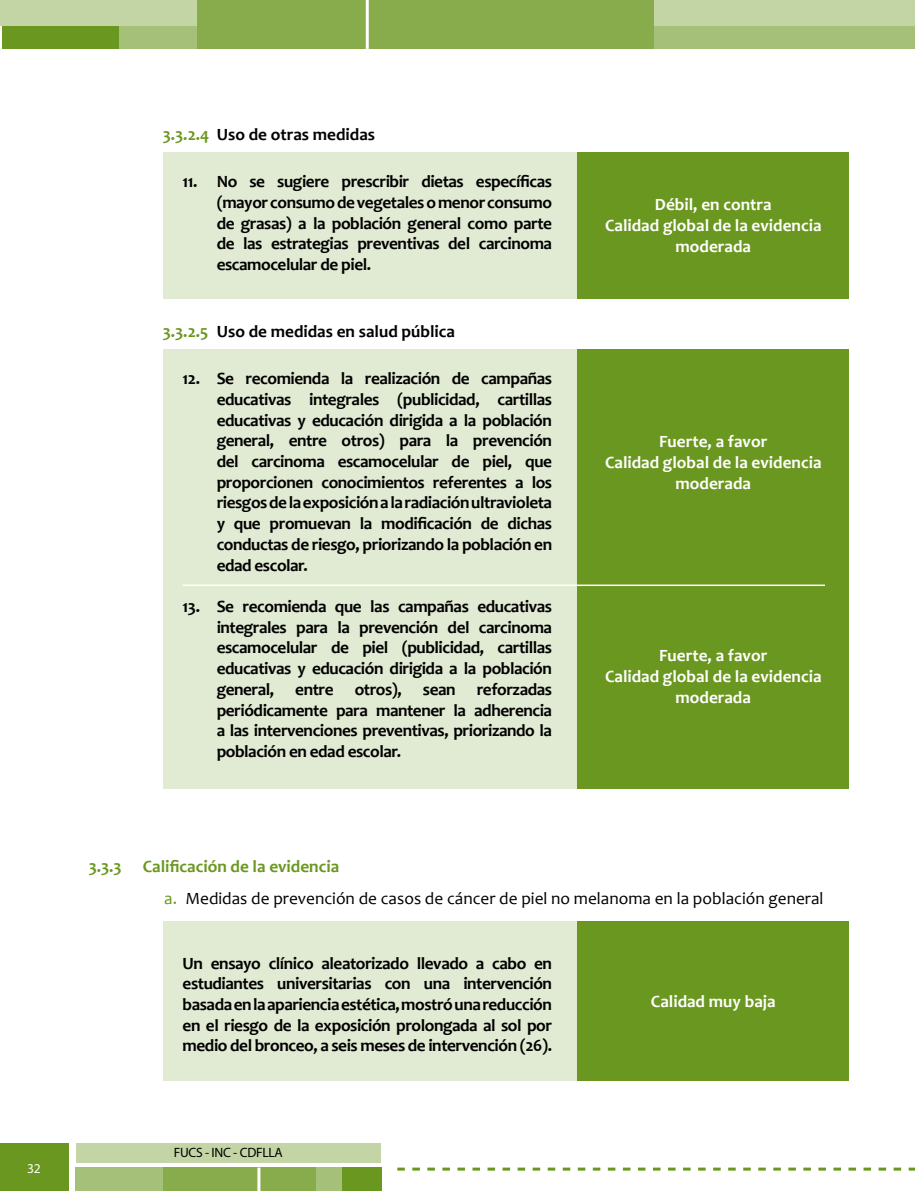
<style>
.page{position:relative;width:915px;height:1191px;background:#fff}
.page>*{position:absolute;margin:0;border:0;box-sizing:border-box;transform-origin:0 0}
.t1{font:700 17.25px/20.7px "Candara";letter-spacing:-.025em;color:#000;text-align:justify}
.t2{font:700 17.25px/20.7px "Candara";color:#fff;text-align:center}
.t3{font:17.25px/32px "Candara";color:#000}
.t4{font:700 17.25px "Candara";color:#000}
.t5{font:13.5px "Myriad Pro";letter-spacing:-.02em;color:#000}
.t6{font:13.5px "Myriad Pro";color:#fff}
.s1{color:#6a971f}
.s2{font-weight:700;color:#6a971f}
</style>
<div class="page">
<div style="left:76px;top:1143px;width:304px;height:19px;background:#c3d5a5"></div>
<div style="left:2px;top:0;width:117px;height:49px;background:#6a971f"></div>
<div style="left:342px;top:1167px;width:39px;height:24px;background:#6a971f"></div>
<div style="left:601px;top:0;width:313px;height:49px;background:#a5c079"></div>
<div style="left:75px;top:1167px;width:105px;height:24px;background:#a5c079"></div>
<div style="left:0;top:1143px;width:68px;height:48px;background:#6a971f"></div>
<div style="left:119px;top:0;width:79px;height:49px;background:#a5c079"></div>
<div style="left:315px;top:1167px;width:27px;height:24px;background:#a5c079"></div>
<div style="left:0;top:0;width:914px;height:26px;background:#c3d5a5"></div>
<div style="left:198px;top:0;width:456px;height:49px;background:#88ac4c"></div>
<div style="left:163px;top:1167px;width:152px;height:24px;background:#88ac4c"></div>
<hr style="left:365px;top:0;width:3px;height:49px;background:#fff">
<hr style="left:257px;top:1167px;width:3px;height:24px;background:#fff">
<svg style="left:397px;top:1167px;width:517px;height:3px"></svg>
<div style="left:163px;top:152px;width:414px;height:146px;background:#e1ead2"></div>
<div style="left:163px;top:349px;width:414px;height:440px;background:#e1ead2"></div>
<div style="left:577px;top:152px;width:271px;height:146px;background:#6a971f"></div>
<div style="left:577px;top:349px;width:271px;height:440px;background:#6a971f"></div>
<hr style="left:182px;top:584px;width:642px;height:2px;background:#fff">
<div style="left:163px;top:920px;width:414px;height:160px;background:#e1ead2"></div>
<div style="left:577px;top:920px;width:271px;height:160px;background:#6a971f"></div>
<p class="t6" style="left:27px;top:1159px;width:15px">32</p>
<p class="t4" style="left:163px;top:124px;width:214px"><span class="s1">3.3.2.4</span> Uso de otras medidas</p>
<p class="t1" style="left:216px;top:171px;width:337px;text-indent:-34px">11. No se sugiere prescribir dietas específicas (mayor consumo de vegetales o menor consumo de grasas) a la población general como parte de las estrategias preventivas del carcinoma escamocelular de piel.</p>
<p class="t4" style="left:163px;top:321px;width:294px"><span class="s1">3.3.2.5</span> Uso de medidas en salud pública</p>
<p class="t1" style="left:216px;top:368px;width:337px;text-indent:-34px">12. Se recomienda la realización de campañas educativas integrales (publicidad, cartillas educativas y educación dirigida a la población general, entre otros) para la prevención del carcinoma escamocelular de piel, que proporcionen conocimientos referentes a los riesgos de la exposición a la radiación ultravioleta y que promuevan la modificación de dichas conductas de riesgo, priorizando la población en edad escolar.</p>
<p class="t1" style="left:216px;top:596px;width:337px;text-indent:-34px">13. Se recomienda que las campañas educativas integrales para la prevención del carcinoma escamocelular de piel (publicidad, cartillas educativas y educación dirigida a la población general, entre otros), sean reforzadas periódicamente para mantener la adherencia a las intervenciones preventivas, priorizando la población en edad escolar.</p>
<p class="t2" style="left:604px;top:194px;width:218px">Débil, en contra<br>Calidad global de la evidencia moderada</p>
<p class="t2" style="left:604px;top:431px;width:218px">Fuerte, a favor<br>Calidad global de la evidencia moderada</p>
<p class="t2" style="left:604px;top:645px;width:218px">Fuerte, a favor<br>Calidad global de la evidencia moderada</p>
<p class="t3" style="left:164px;top:850px;width:660px;text-indent:-75px"><span class="s2">3.3.3 Calificación de la evidencia<br></span><span class="s1">a.</span> Medidas de prevención de casos de cáncer de piel no melanoma en la población general</p>
<p class="t1" style="left:182px;top:952px;width:371px">Un ensayo clínico aleatorizado llevado a cabo en estudiantes universitarias con una intervención basada en la apariencia estética, mostró una reducción en el riesgo de la exposición prolongada al sol por medio del bronceo, a seis meses de intervención (26).</p>
<p class="t5" style="left:174px;top:1144px;width:111px">FUCS - INC - CDFLLA</p>
<p class="t2" style="left:650px;top:990px;width:126px">Calidad muy baja</p>
</div>
